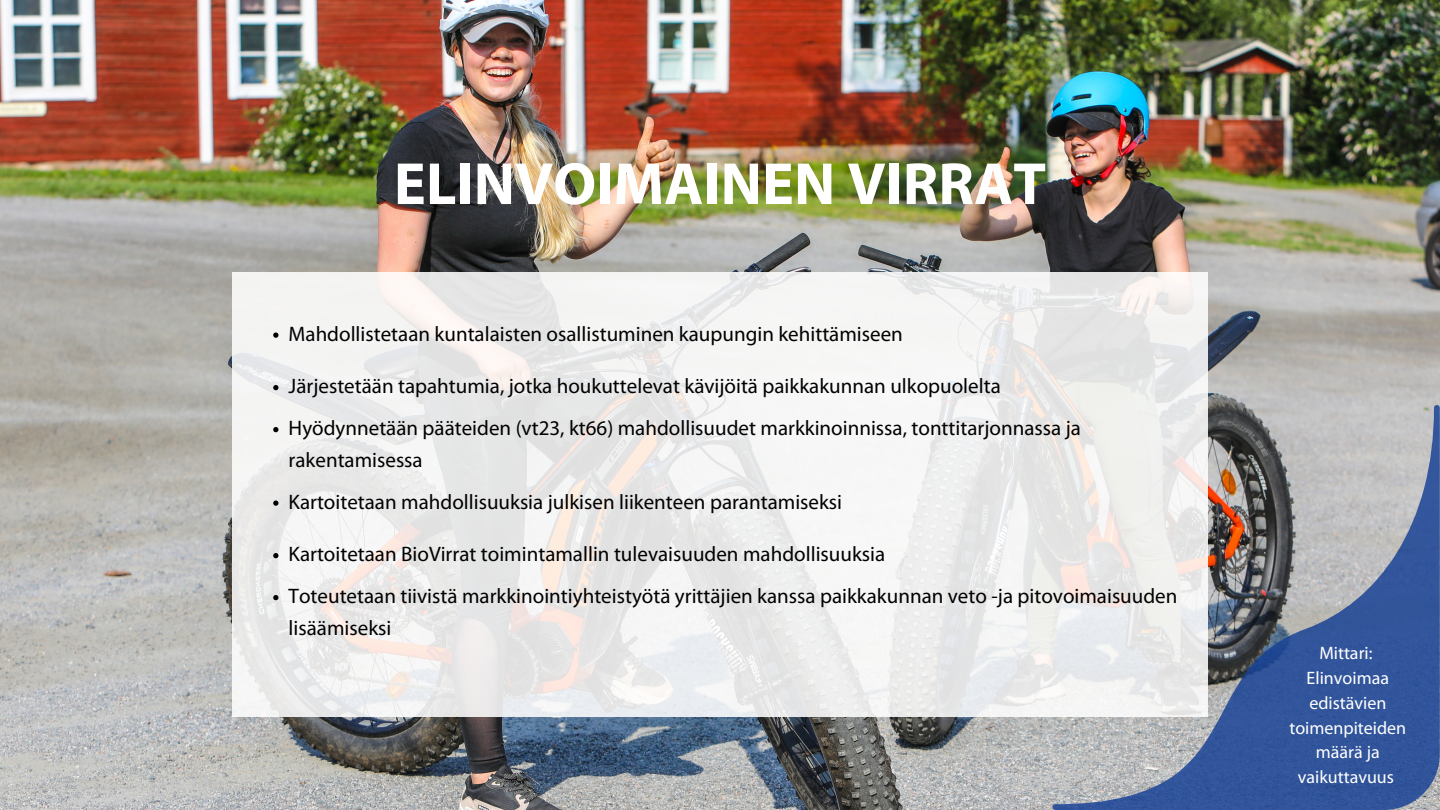
<style>
.page{position:relative;width:1440px;height:810px;background:#fff}
.page>*{position:absolute;margin:0;border:0;box-sizing:border-box;transform-origin:0 0}
.t1{font:700 60px "Myriad Pro";color:#fff}
.t2{font:21px/42px "Myriad Pro";color:#010101}
.t3{font:18px/24.8px "Myriad Pro";color:#fff;text-align:center}
</style>
<div class="page">
<img style="left:0;top:0;width:1440px;height:810px">
<svg style="left:232px;top:273px;width:976px;height:444px"></svg>
<svg style="left:1052px;top:405px;width:388px;height:405px"></svg>
<svg style="left:273px;top:333px;width:5px;height:5px"></svg>
<svg style="left:273px;top:385px;width:5px;height:5px"></svg>
<svg style="left:273px;top:427px;width:5px;height:5px"></svg>
<svg style="left:273px;top:501px;width:5px;height:5px"></svg>
<svg style="left:273px;top:553px;width:5px;height:5px"></svg>
<svg style="left:273px;top:595px;width:5px;height:5px"></svg>
<h1 class="t1" style="left:394px;top:159px;width:654px">ELINVOIMAINEN VIRRAT</h1>
<p class="t2" style="left:289px;top:315px;width:616px">Mahdollistetaan kuntalaisten osallistuminen kaupungin kehittämiseen</p>
<p class="t2" style="left:289px;top:367px;width:794px">Järjestetään tapahtumia, jotka houkuttelevat kävijöitä paikkakunnan ulkopuolelta<br>Hyödynnetään pääteiden (vt23, kt66) mahdollisuudet markkinoinnissa, tonttitarjonnassa ja</p>
<p class="t2" style="left:289px;top:441px;width:555px">rakentamisessa<br>Kartoitetaan mahdollisuuksia julkisen liikenteen parantamiseksi</p>
<p class="t2" style="left:289px;top:535px;width:890px">Kartoitetaan BioVirrat toimintamallin tulevaisuuden mahdollisuuksia<br>Toteutetaan tiivistä markkinointiyhteistyötä yrittäjien kanssa paikkakunnan veto -ja pitovoimaisuuden</p>
<p class="t2" style="left:289px;top:609px;width:104px">lisäämiseksi</p>
<p class="t3" style="left:1289px;top:643px;width:118px">Mittari:<br>Elinvoimaa edistävien toimenpiteiden määrä ja vaikuttavuus</p>
</div>
